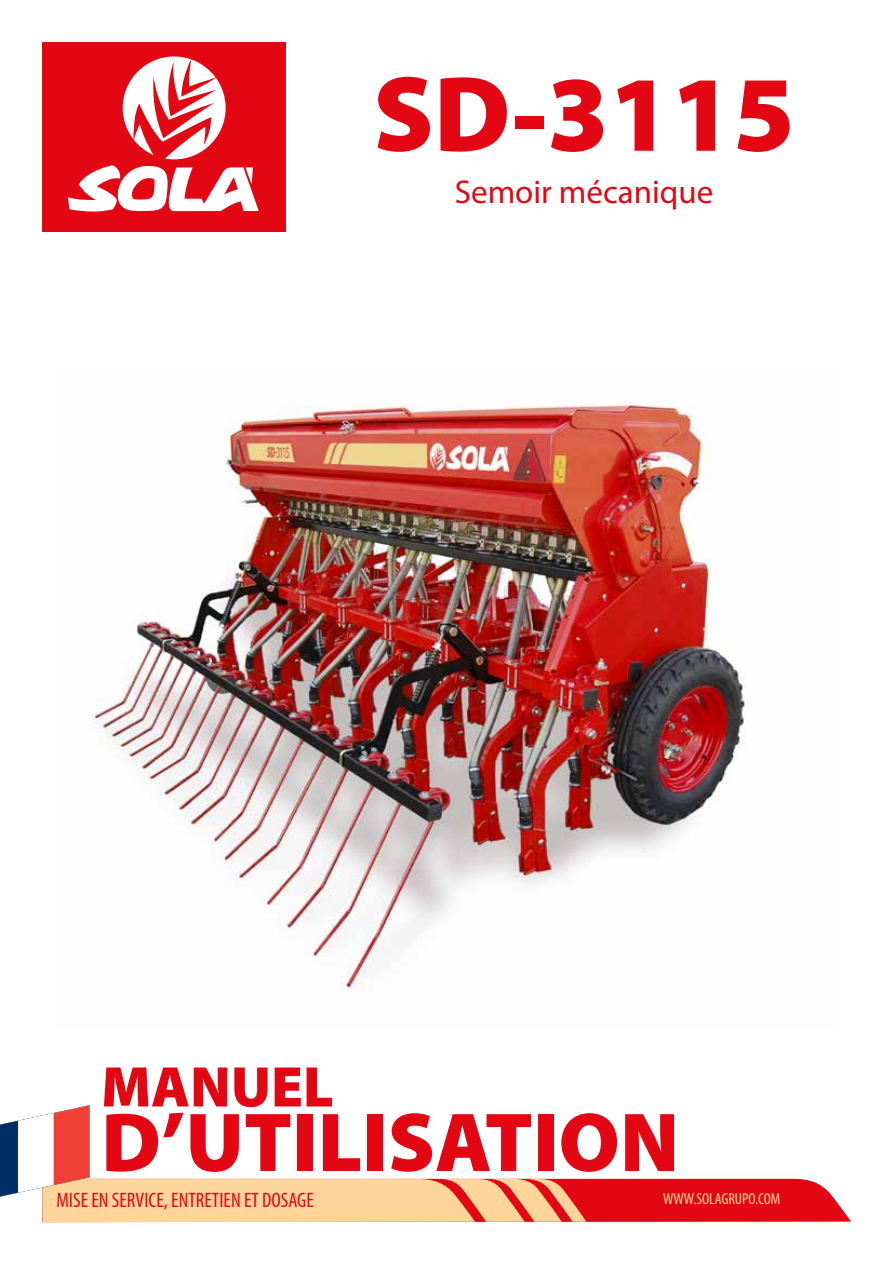
<style>
.page{position:relative;width:893px;height:1263px;background:#fff}
.page>*{position:absolute;margin:0;border:0;box-sizing:border-box;transform-origin:0 0}
.t1{font:900 108px "Myriad Pro";color:#e30613}
.t2{font:900 84.15px "Myriad Pro";color:#e30613}
.t3{font:900 57.75px "Myriad Pro";color:#e30613}
.t4{font:33px "Myriad Pro";color:#e30613}
.t5{font:condensed 21px "Myriad Pro";color:#e30613}
.t6{font:condensed 15.9px "Myriad Pro";color:#fdd499}
</style>
<div class="page">
<img style="left:89px;top:404px;width:657px;height:587px">
<div style="left:43px;top:42px;width:243px;height:189px;background:#e30613"></div>
<svg style="left:123px;top:56px;width:103px;height:103px"></svg>
<svg style="left:68px;top:165px;width:191px;height:47px"></svg>
<svg style="left:0;top:1105px;width:851px;height:117px"></svg>
<h1 class="t1" style="left:373px;top:42px;width:423px">SD-3115</h1>
<h3 class="t4" style="left:455px;top:172px;width:260px">Semoir mécanique</h3>
<h3 class="t3" style="left:101px;top:1048px;width:234px">MANUEL</h3>
<h2 class="t2" style="left:101px;top:1086px;width:580px">D’UTILISATION</h2>
<p class="t5" style="left:56px;top:1187px;width:259px">MISE EN SERVICE, ENTRETIEN ET DOSAGE</p>
<p class="t6" style="left:663px;top:1189px;width:119px">WWW.SOLAGRUPO.COM</p>
</div>
